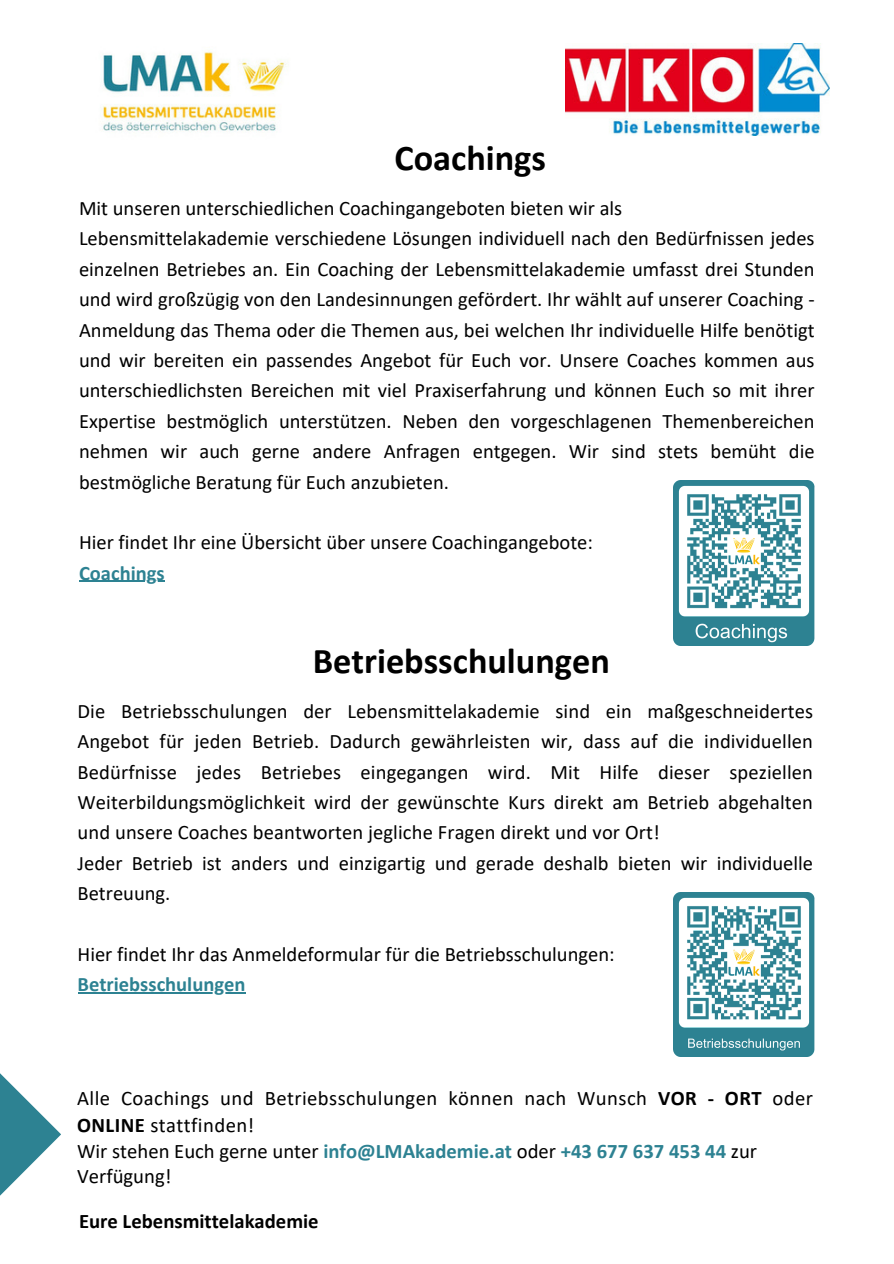
<style>
.page{position:relative;width:894px;height:1264px;background:#fff}
.page>*{position:absolute;margin:0;border:0;box-sizing:border-box;transform-origin:0 0}
.t1{font:700 36.3px "Calibri";color:#000}
.t2{font:20.7px/27px "Calibri";letter-spacing:.02em;color:#000}
.t3{font:20.7px/24.8px "Calibri";color:#000}
.t4{font:700 20.7px "Calibri";color:#000}
.t5{font:20.55px/30.3px "Calibri";color:#000;text-align:justify}
.t6{font:700 20.55px "Calibri";color:#2d8292}
.s1{font-weight:700}
.s2{font-weight:700;color:#2d8292}
</style>
<div class="page">
<img style="left:102px;top:50px;width:185px;height:82px">
<img style="left:565px;top:44px;width:264px;height:91px">
<svg style="left:0;top:1073px;width:61px;height:123px"></svg>
<img style="left:673px;top:481px;width:141px;height:164px">
<img style="left:673px;top:892px;width:141px;height:164px">
<hr style="left:79px;top:581px;width:86px;height:1px;background:#2d8292">
<hr style="left:77px;top:992px;width:168px;height:1px;background:#2d8292">
<p class="t1" style="left:394px;top:142px;width:153px">Coachings</p>
<p class="t5" style="left:79px;top:195px;width:544px">Mit unseren unterschiedlichen Coachingangeboten bieten wir als</p>
<p class="t5" style="left:79px;top:225px;width:737px">Lebensmittelakademie verschiedene Lösungen individuell nach den Bedürfnissen jedes einzelnen Betriebes an. Ein Coaching der Lebensmittelakademie umfasst drei Stunden und wird großzügig von den Landesinnungen gefördert. Ihr wählt auf unserer Coaching - Anmeldung das Thema oder die Themen aus, bei welchen Ihr individuelle Hilfe benötigt und wir bereiten ein passendes Angebot für Euch vor. Unsere Coaches kommen aus unterschiedlichsten Bereichen mit viel Praxiserfahrung und können Euch so mit ihrer Expertise bestmöglich unterstützen. Neben den vorgeschlagenen Themenbereichen nehmen wir auch gerne andere Anfragen entgegen. Wir sind stets bemüht die bestmögliche Beratung für Euch anzubieten.</p>
<p class="t5" style="left:79px;top:529px;width:515px">Hier findet Ihr eine Übersicht über unsere Coachingangebote:</p>
<p class="t6" style="left:79px;top:564px;width:87px">Coachings</p>
<p class="t1" style="left:313px;top:645px;width:298px">Betriebsschulungen</p>
<p class="t5" style="left:77px;top:697px;width:736px">Die Betriebsschulungen der Lebensmittelakademie sind ein maßgeschneidertes Angebot für jeden Betrieb. Dadurch gewährleisten wir, dass auf die individuellen Bedürfnisse jedes Betriebes eingegangen wird. Mit Hilfe dieser speziellen Weiterbildungsmöglichkeit wird der gewünschte Kurs direkt am Betrieb abgehalten und unsere Coaches beantworten jegliche Fragen direkt und vor Ort!</p>
<p class="t5" style="left:77px;top:849px;width:736px">Jeder Betrieb ist anders und einzigartig und gerade deshalb bieten wir individuelle<br>Betreuung.</p>
<p class="t5" style="left:77px;top:940px;width:538px">Hier findet Ihr das Anmeldeformular für die Betriebsschulungen:</p>
<p class="t6" style="left:77px;top:976px;width:169px">Betriebsschulungen</p>
<p class="t2" style="left:77px;top:1086px;width:737px">Alle Coachings und Betriebsschulungen können nach Wunsch <span class="s1">VOR - ORT</span> oder<br><span class="s1">ONLINE</span> stattfinden!</p>
<p class="t3" style="left:77px;top:1140px;width:681px">Wir stehen Euch gerne unter <span class="s2">info@LMAkademie.at</span> oder <span class="s2">+43 677 637 453 44</span> zur<br>Verfügung!</p>
<p class="t4" style="left:79px;top:1212px;width:241px">Eure Lebensmittelakademie</p>
</div>
